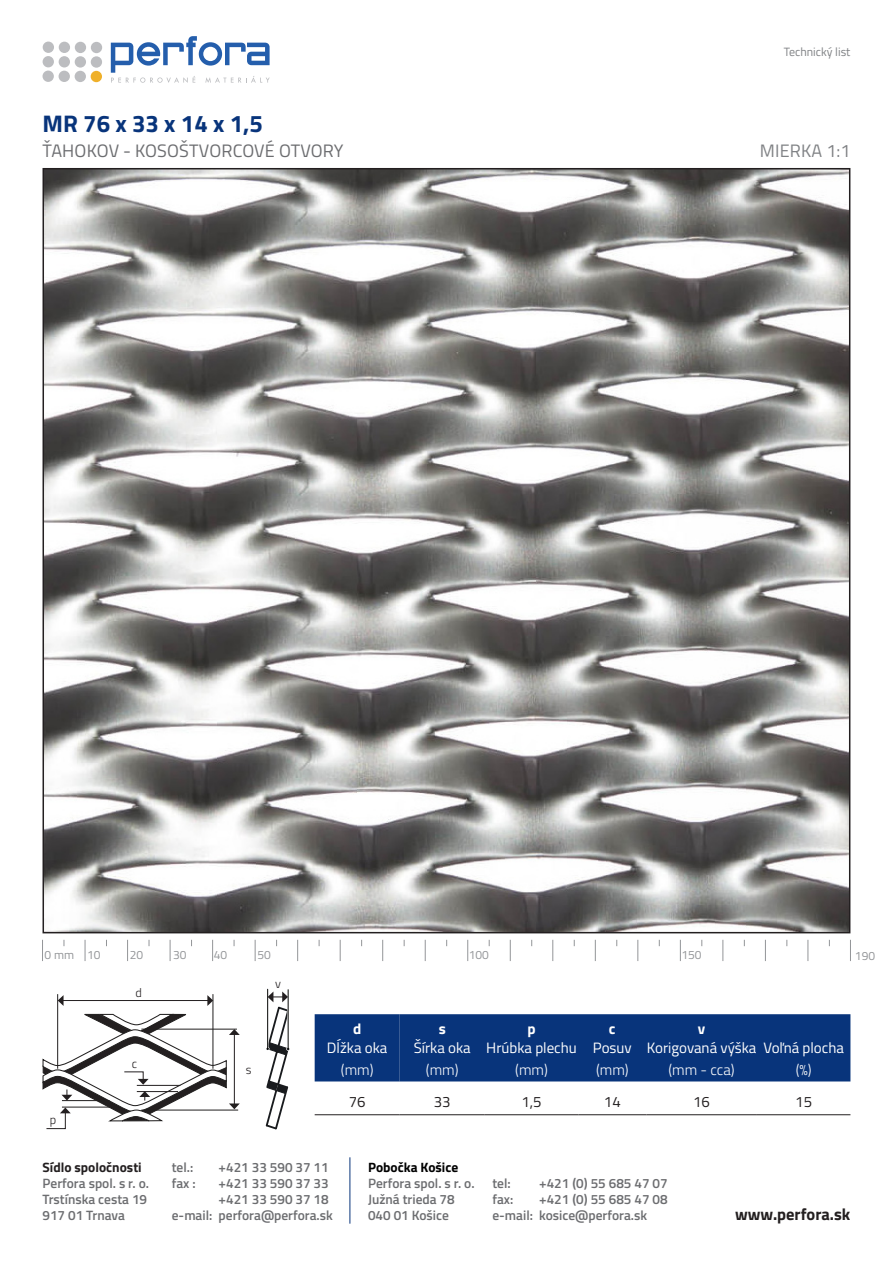
<style>
.page{position:relative;width:893px;height:1263px;background:#fff}
.page>*{position:absolute;margin:0;border:0;box-sizing:border-box;transform-origin:0 0}
.t1{font:700 24px "Titillium Web";color:#08347b}
.t2{font:18px "Titillium Web";letter-spacing:.01em;color:#6c6d70}
.t3{font:18px "Titillium Web";letter-spacing:.01em;color:#808285}
.t4{font:700 16.5px "Titillium Web";color:#231f20}
.t5{font:15px "Titillium Web";color:#fff}
.t6{font:300 15px "Titillium Web";color:#fff}
.t7{font:15px "Titillium Web";color:#231f20}
.t8{font:700 15px "Titillium Web";color:#fff}
.t9{font:600 13.5px/16.2px "Titillium Web";color:#6c6d70}
.t10{font:700 13.5px "Titillium Web";color:#231f20}
.t11{font:700 13.5px "Titillium Web";color:#000}
.t12{font:300 12.3px "Titillium";color:#231f20}
.t13{font:300 12.3px "Titillium Web";color:#231f20}
.t14{font:12px "Titillium Web";color:#939598}
.t15{font:12px "Titillium Web";color:#808285}
</style>
<div class="page">
<hr style="left:350px;top:1157px;width:1px;height:67px;background:#08347b">
<svg style="left:111px;top:36px;width:159px;height:47px"></svg>
<div style="left:91px;top:71px;width:11px;height:11px;background:#efb02a;border-radius:50%"></div>
<div style="left:75px;top:71px;width:11px;height:11px;background:#bcbdc0;border-radius:50%"></div>
<div style="left:59px;top:71px;width:11px;height:11px;background:#bcbdc0;border-radius:50%"></div>
<div style="left:43px;top:71px;width:11px;height:11px;background:#bcbdc0;border-radius:50%"></div>
<div style="left:91px;top:56px;width:11px;height:12px;background:#bcbdc0;border-radius:50%"></div>
<div style="left:75px;top:56px;width:11px;height:12px;background:#bcbdc0;border-radius:50%"></div>
<div style="left:43px;top:56px;width:11px;height:11px;background:#bcbdc0;border-radius:50%"></div>
<div style="left:59px;top:56px;width:11px;height:12px;background:#bcbdc0;border-radius:50%"></div>
<div style="left:91px;top:42px;width:11px;height:11px;background:#bcbdc0;border-radius:50%"></div>
<div style="left:75px;top:42px;width:11px;height:11px;background:#bcbdc0;border-radius:50%"></div>
<div style="left:59px;top:42px;width:11px;height:11px;background:#bcbdc0;border-radius:50%"></div>
<div style="left:43px;top:42px;width:11px;height:11px;background:#bcbdc0;border-radius:50%"></div>
<svg style="left:42px;top:940px;width:1px;height:21px"></svg>
<svg style="left:85px;top:940px;width:1px;height:21px"></svg>
<svg style="left:127px;top:940px;width:1px;height:21px"></svg>
<svg style="left:170px;top:940px;width:1px;height:21px"></svg>
<svg style="left:212px;top:940px;width:1px;height:21px"></svg>
<svg style="left:255px;top:940px;width:1px;height:21px"></svg>
<svg style="left:297px;top:940px;width:1px;height:21px"></svg>
<svg style="left:340px;top:940px;width:1px;height:21px"></svg>
<svg style="left:382px;top:940px;width:1px;height:21px"></svg>
<svg style="left:425px;top:940px;width:1px;height:21px"></svg>
<svg style="left:467px;top:940px;width:1px;height:21px"></svg>
<svg style="left:510px;top:940px;width:1px;height:21px"></svg>
<svg style="left:552px;top:940px;width:1px;height:21px"></svg>
<svg style="left:595px;top:940px;width:1px;height:21px"></svg>
<svg style="left:637px;top:940px;width:1px;height:21px"></svg>
<svg style="left:680px;top:940px;width:1px;height:21px"></svg>
<svg style="left:722px;top:940px;width:1px;height:21px"></svg>
<svg style="left:765px;top:940px;width:1px;height:21px"></svg>
<svg style="left:807px;top:940px;width:1px;height:21px"></svg>
<svg style="left:850px;top:940px;width:1px;height:21px"></svg>
<div style="left:315px;top:1014px;width:535px;height:67px;background:#08347b"></div>
<hr style="left:315px;top:1114px;width:85px;height:1px;background:#231f20">
<hr style="left:400px;top:1114px;width:85px;height:1px;background:#231f20">
<hr style="left:485px;top:1114px;width:93px;height:1px;background:#231f20">
<hr style="left:578px;top:1114px;width:68px;height:1px;background:#231f20">
<hr style="left:646px;top:1114px;width:111px;height:1px;background:#231f20">
<hr style="left:757px;top:1114px;width:93px;height:1px;background:#231f20">
<img style="left:46px;top:171px;width:801px;height:759px">
<hr style="left:213px;top:994px;width:1px;height:75px;background:#211f1f">
<hr style="left:57px;top:994px;width:1px;height:75px;background:#211f1f">
<hr style="left:63px;top:1000px;width:145px;height:1px;background:#231f20">
<svg style="left:58px;top:995px;width:6px;height:11px"></svg>
<svg style="left:207px;top:995px;width:6px;height:11px"></svg>
<svg style="left:42px;top:1013px;width:198px;height:116px"></svg>
<hr style="left:137px;top:1085px;width:43px;height:1px;background:#231f20">
<hr style="left:137px;top:1091px;width:41px;height:1px;background:#231f20">
<hr style="left:267px;top:989px;width:1px;height:60px;background:#040503">
<hr style="left:288px;top:990px;width:1px;height:59px;background:#040503">
<svg style="left:265px;top:991px;width:25px;height:139px"></svg>
<p class="t1" style="left:43px;top:106px;width:222px">MR 76 x 33 x 14 x 1,5</p>
<p class="t2" style="left:43px;top:137px;width:302px">ŤAHOKOV - KOSOŠTVORCOVÉ OTVORY</p>
<p class="t15" style="left:784px;top:43px;width:68px">Technický list</p>
<h2 class="t3" style="left:760px;top:137px;width:92px">MIERKA 1:1</h2>
<p class="t14" style="left:45px;top:946px;width:31px">0mm</p>
<p class="t14" style="left:87px;top:946px;width:15px">10</p>
<p class="t12" style="left:50px;top:1110px;width:8px">p</p>
<p class="t14" style="left:130px;top:946px;width:15px">20</p>
<p class="t12" style="left:136px;top:983px;width:8px">d</p>
<p class="t12" style="left:132px;top:1055px;width:7px">c</p>
<p class="t14" style="left:173px;top:946px;width:15px">30</p>
<p class="t14" style="left:214px;top:946px;width:15px">40</p>
<p class="t14" style="left:257px;top:946px;width:15px">50</p>
<p class="t13" style="left:275px;top:974px;width:7px">v</p>
<p class="t12" style="left:246px;top:1061px;width:7px">s</p>
<p class="t14" style="left:469px;top:946px;width:22px">100</p>
<p class="t14" style="left:681px;top:946px;width:22px">150</p>
<p class="t14" style="left:855px;top:947px;width:22px">190</p>
<p class="t8" style="left:353px;top:1018px;width:10px">d</p>
<p class="t5" style="left:327px;top:1036px;width:62px">Dĺžka oka</p>
<p class="t8" style="left:439px;top:1018px;width:9px">s</p>
<p class="t5" style="left:414px;top:1036px;width:59px">Šírka oka</p>
<p class="t8" style="left:527px;top:1018px;width:10px">p</p>
<p class="t5" style="left:486px;top:1036px;width:92px">Hrúbka plechu</p>
<p class="t8" style="left:609px;top:1018px;width:8px">c</p>
<p class="t5" style="left:593px;top:1036px;width:40px">Posuv</p>
<p class="t8" style="left:698px;top:1018px;width:9px">v</p>
<p class="t5" style="left:647px;top:1036px;width:111px">Korigovaná výška</p>
<p class="t5" style="left:763px;top:1036px;width:82px">Voľná plocha</p>
<p class="t6" style="left:341px;top:1059px;width:34px">(mm)</p>
<p class="t6" style="left:426px;top:1059px;width:34px">(mm)</p>
<p class="t6" style="left:515px;top:1059px;width:34px">(mm)</p>
<p class="t6" style="left:596px;top:1059px;width:34px">(mm)</p>
<p class="t6" style="left:668px;top:1059px;width:68px">(mm - cca(</p>
<p class="t6" style="left:796px;top:1059px;width:17px">(%)</p>
<p class="t7" style="left:349px;top:1090px;width:18px">76</p>
<p class="t7" style="left:434px;top:1090px;width:18px">33</p>
<p class="t7" style="left:521px;top:1090px;width:22px">1,5</p>
<p class="t7" style="left:604px;top:1090px;width:18px">14</p>
<p class="t7" style="left:693px;top:1090px;width:18px">16</p>
<p class="t7" style="left:795px;top:1090px;width:18px">15</p>
<p class="t10" style="left:43px;top:1157px;width:101px">Sídlo spoločnosti</p>
<p class="t9" style="left:43px;top:1174px;width:108px">Perfora s p o l .o.rs.<br>Trstínska cesta 19<br>917 01 Trnava</p>
<p class="t9" style="left:539px;top:1174px;width:130px">+421 (0) 55 685 47 07</p>
<p class="t11" style="left:368px;top:1157px;width:92px">Pobočka Košice</p>
<p class="t9" style="left:368px;top:1174px;width:108px">Perfora s p o l .o.rs.<br>Južná trieda 78</p>
<p class="t9" style="left:172px;top:1158px;width:23px">tel.:</p>
<p class="t9" style="left:219px;top:1158px;width:112px">+421 33 590 37 11</p>
<p class="t9" style="left:172px;top:1174px;width:25px">fax :</p>
<p class="t9" style="left:492px;top:1174px;width:20px">tel:</p>
<p class="t9" style="left:219px;top:1174px;width:112px">+421 33 590 37 33</p>
<p class="t9" style="left:539px;top:1191px;width:130px">+421 (0) 55 685 47 08</p>
<p class="t9" style="left:492px;top:1191px;width:23px">fax:</p>
<p class="t9" style="left:219px;top:1191px;width:116px">+421 33 590 37 18 perfora@perfora.sk</p>
<p class="t9" style="left:368px;top:1207px;width:82px">040 01 Košice</p>
<p class="t9" style="left:539px;top:1207px;width:109px">kosice@perfora.sk</p>
<p class="t9" style="left:172px;top:1207px;width:42px">-e mail:</p>
<p class="t9" style="left:492px;top:1207px;width:42px">-e mail:</p>
<p class="t4" style="left:735px;top:1202px;width:117px">www.perfora.sk</p>
</div>
